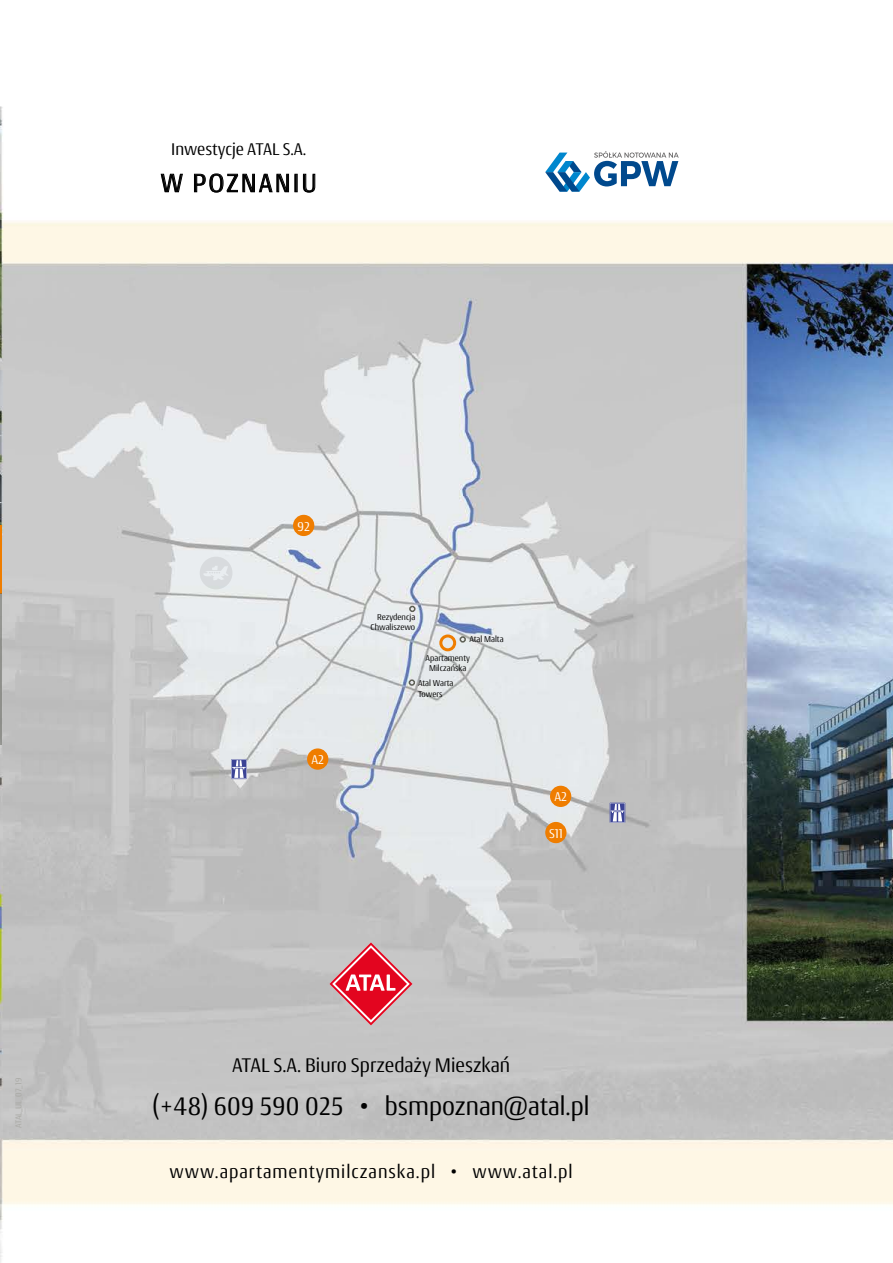
<style>
.page{position:relative;width:893px;height:1263px;background:#fff}
.page>*{position:absolute;margin:0;border:0;box-sizing:border-box;transform-origin:0 0}
.t1{font:27px "Conto Narrow";letter-spacing:.01em;color:#000}
.t2{font:21px "Conto Narrow";color:#000}
.t3{font:19.5px "Conto Narrow";letter-spacing:.05em;color:#000}
.t4{font:18px "Conto Narrow";color:#000}
.t5{font:13.5px "Conto Narrow";color:#fff}
.t6{font:9px/10.5px "Conto Narrow";color:#000;text-align:center}
</style>
<div class="page">
<img style="left:0;top:106px;width:893px;height:1157px">
<svg style="left:330px;top:942px;width:82px;height:83px;background:#d7808a"></svg>
<svg style="left:545px;top:151px;width:134px;height:41px"></svg>
<hr style="left:0;top:525px;width:2px;height:68px;background:#ef7d00">
<hr style="left:0;top:593px;width:2px;height:152px;background:#5d5f56">
<svg style="left:160px;top:172px;width:23px;height:22px"></svg>
<svg style="left:194px;top:171px;width:95px;height:24px"></svg>
<svg style="left:303px;top:173px;width:13px;height:20px"></svg>
<div style="left:439px;top:634px;width:17px;height:17px;border:3px solid #ef7d00;border-radius:50%"></div>
<div style="left:460px;top:636px;width:6px;height:7px;border:2px solid #5d5f56;border-radius:50%"></div>
<div style="left:409px;top:679px;width:6px;height:7px;border:2px solid #5d5f56;border-radius:50%"></div>
<div style="left:409px;top:606px;width:7px;height:6px;border:2px solid #5d5f56;border-radius:50%"></div>
<div style="left:294px;top:515px;width:20px;height:20px;background:#ef7d00;border-radius:50%"></div>
<div style="left:293px;top:515px;width:21px;height:21px;border:2px solid #ef7d00;border-radius:50%"></div>
<div style="left:308px;top:749px;width:20px;height:20px;background:#ef7d00;border-radius:50%"></div>
<div style="left:307px;top:748px;width:21px;height:22px;border:2px solid #ef7d00;border-radius:50%"></div>
<div style="left:551px;top:786px;width:19px;height:20px;background:#ef7d00;border-radius:50%"></div>
<div style="left:550px;top:786px;width:21px;height:21px;border:2px solid #ef7d00;border-radius:50%"></div>
<div style="left:546px;top:823px;width:20px;height:19px;background:#ef7d00;border-radius:50%"></div>
<div style="left:545px;top:822px;width:21px;height:21px;border:2px solid #ef7d00;border-radius:50%"></div>
<div style="left:231px;top:759px;width:16px;height:20px;background:#9b9fc7"></div>
<svg style="left:232px;top:760px;width:14px;height:18px"></svg>
<div style="left:610px;top:803px;width:15px;height:20px;background:#9ea2c8"></div>
<svg style="left:610px;top:803px;width:15px;height:19px"></svg>
<svg style="left:611px;top:804px;width:13px;height:17px"></svg>
<svg style="left:200px;top:557px;width:32px;height:32px"></svg>
<h3 class="t4" style="left:171px;top:138px;width:137px">Inwestycje ATAL S.A.</h3>
<h1 class="t1" style="left:161px;top:165px;width:158px">w poznAnIu</h1>
<h3 class="t5" style="left:298px;top:517px;width:14px">92</h3>
<h3 class="t5" style="left:311px;top:751px;width:14px">A2</h3>
<p class="t6" style="left:371px;top:611px;width:46px;text-align:right">Rezydencja<br>Chwaliszewo</p>
<p class="t6" style="left:469px;top:634px;width:36px">Atal Malta</p>
<p class="t6" style="left:426px;top:652px;width:46px">Apartamenty<br>Milczańska</p>
<p class="t6" style="left:418px;top:678px;width:37px;text-align:left">Atal warta<br>Towers</p>
<h3 class="t5" style="left:554px;top:788px;width:14px">A2</h3>
<h3 class="t5" style="left:549px;top:824px;width:15px">S11</h3>
<h2 class="t2" style="left:232px;top:1051px;width:280px">ATAL S.A. Biuro Sprzedaży Mieszkań</h2>
<h1 class="t1" style="left:153px;top:1089px;width:439px">(+48) 609 590 025 • bsmpoznan@atal.pl</h1>
<h3 class="t3" style="left:170px;top:1159px;width:405px">www.apartamentymilczanska.pl • www.atal.pl</h3>
</div>
